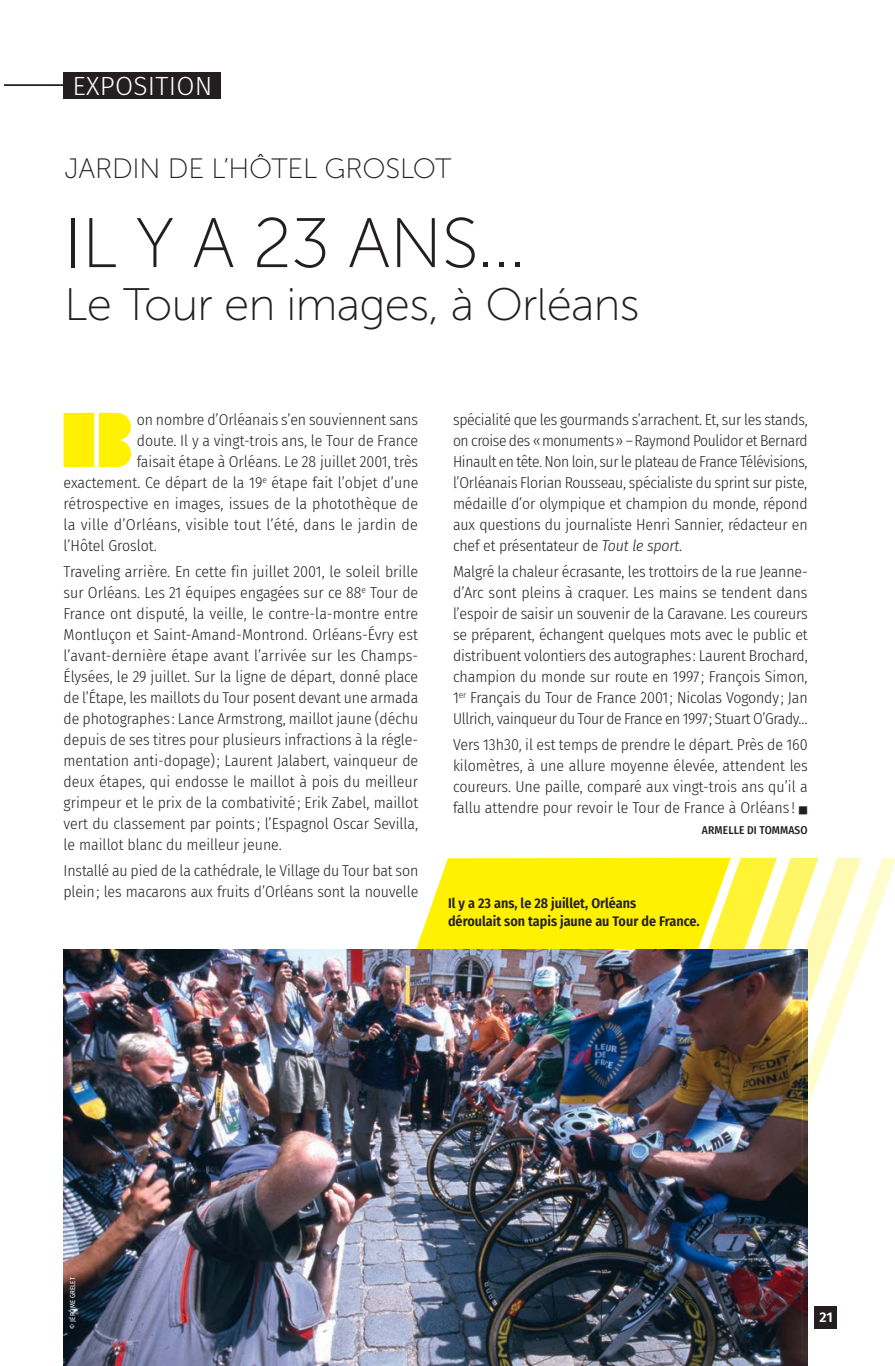
<style>
.page{position:relative;width:895px;height:1366px;background:#fff}
.page>*{position:absolute;margin:0;border:0;box-sizing:border-box;transform-origin:0 0}
.t1{font:70.35px "Braggadocio";color:#fff101}
.t2{font:70px "Museo Sans 100";letter-spacing:-.01em;color:#231f20}
.t3{font:45.5px "Museo Sans 100";letter-spacing:-.015em;color:#231f20}
.t4{font:28px "Museo Sans 100";letter-spacing:-.01em;color:#231f20}
.t5{font:300 26.25px "Fira Sans";letter-spacing:.01em;color:#fff}
.t6{font:300 15.75px/21px "Fira Sans Condensed";letter-spacing:-.005em;color:#231f20;text-align:justify}
.t7{font:300 15.75px "Fira Sans Condensed";letter-spacing:.015em;color:#231f20}
.t8{font:600 14px/17.5px "Fira Sans Condensed";color:#231f20}
.t9{font:600 14px "Fira Sans";color:#fff}
.t10{font:500 11.38px "Fira Sans Condensed";letter-spacing:.01em;color:#231f20}
.t11{font:7px "Fira Sans Condensed";letter-spacing:.01em;color:#fff}
.s1{font-style:italic}
</style>
<div class="page">
<div style="left:815px;top:1306px;width:22px;height:22px;background:#231f20"></div>
<svg style="left:416px;top:858px;width:234px;height:91px;background:#fff112"></svg>
<svg style="left:650px;top:858px;width:245px;height:248px"></svg>
<hr style="left:4px;top:84px;width:102px;height:2px;background:#231f20">
<div style="left:64px;top:72px;width:157px;height:26px;background:#231f20"></div>
<img style="left:64px;top:949px;width:744px;height:417px">
<h3 class="t5" style="left:72px;top:67px;width:142px">EXPOSITION</h3>
<h3 class="t4" style="left:64px;top:153px;width:389px">JARDIN DE L’HÔTEL GROSLOT</h3>
<h2 class="t2" style="left:64px;top:206px;width:463px">IL Y A 23 ANS...</h2>
<h3 class="t3" style="left:64px;top:280px;width:577px">Le Tour en images, à Orléans</h3>
<h1 class="t1" style="left:59px;top:398px;width:75px">B</h1>
<p class="t6" style="left:137px;top:409px;width:283px">on nombre d’Orléanais s’en souviennent sans</p>
<p class="t6" style="left:137px;top:430px;width:283px">doute. Il y a vingt-trois ans, le Tour de France</p>
<p class="t6" style="left:137px;top:451px;width:283px">faisait étape à Orléans. Le 28 juillet 2001, très</p>
<p class="t6" style="left:64px;top:472px;width:356px">exactement. Ce départ de la 19<sup>e</sup> étape fait l’objet d’une</p>
<p class="t6" style="left:64px;top:493px;width:356px">rétrospective en images, issues de la photothèque de</p>
<p class="t7" style="left:64px;top:513px;width:356px">la ville d’Orléans, visible tout l’été, dans le jardin de</p>
<p class="t6" style="left:64px;top:535px;width:95px">l’Hôtel Groslot.</p>
<p class="t6" style="left:64px;top:561px;width:356px">Traveling arrière. En cette fin juillet 2001, le soleil brille sur Orléans. Les 21 équipes engagées sur ce 88<sup>e</sup> Tour de France ont disputé, la veille, le contre-la-montre entre Montluçon et Saint-Amand-Montrond. Orléans-Évry est l’avant-dernière étape avant l’arrivée sur les Champs-Élysées, le 29 juillet. Sur la ligne de départ, donné place de l’Étape, les maillots du Tour posent devant une armada de photographes : Lance Armstrong, maillot jaune (déchu depuis de ses titres pour plusieurs infractions à la régle&shy;mentation anti-dopage); Laurent Jalabert, vainqueur de deux étapes, qui endosse le maillot à pois du meilleur grimpeur et le prix de la combativité ; Erik Zabel, maillot vert du classement par points ; l’Espagnol Oscar Sevilla, le maillot blanc du meilleur jeune.</p>
<p class="t6" style="left:64px;top:860px;width:356px">Installé au pied de la cathédrale, le Village du Tour bat son plein; les macarons aux fruits d’Orléans sont la nouvelle</p>
<p class="t6" style="left:453px;top:409px;width:356px">spécialité que les gourmands s’arrachent. Et, sur les stands, on croise des «monuments» –Raymond Poulidor et Bernard Hinault en tête. Non loin, sur le plateau de France Télévisions, l’Orléanais Florian Rousseau, spécialiste du sprint sur piste, médaille d’or olympique et champion du monde, répond aux questions du journaliste Henri Sannier, rédacteur en chef et présentateur de <span class="s1">Tout le sport</span>.</p>
<p class="t6" style="left:453px;top:561px;width:356px">Malgré la chaleur écrasante, les trottoirs de la rue Jeanne&shy;d’Arc sont pleins à craquer. Les mains se tendent dans l’espoir de saisir un souvenir de la Caravane. Les coureurs se préparent, échangent quelques mots avec le public et distribuent volontiers des autographes: Laurent Brochard, champion du monde sur route en 1997; François Simon, 1<sup>er</sup> Français du Tour de France 2001; Nicolas Vogondy; Jan Ullrich, vainqueur du Tour de France en 1997; Stuart O’Grady…</p>
<p class="t6" style="left:453px;top:734px;width:356px">Vers 13h30, il est temps de prendre le départ. Près de 160 kilomètres, à une allure moyenne élevée, attendent les coureurs. Une paille, comparé aux vingt-trois ans qu’il a fallu attendre pour revoir le Tour de France à Orléans ! ■</p>
<p class="t10" style="left:702px;top:821px;width:107px">ARMELLE DI TOMMASO</p>
<p class="t8" style="left:448px;top:893px;width:253px">Il y a 23 ans, le 28 juillet, Orléans<br>déroulait son tapis jaune au Tour de France.</p>
<p class="t11" style="left:67px;top:1328px;width:53px;rotate:-90deg">© JÉRÔME GRELET</p>
<p class="t9" style="left:820px;top:1306px;width:15px">21</p>
</div>
